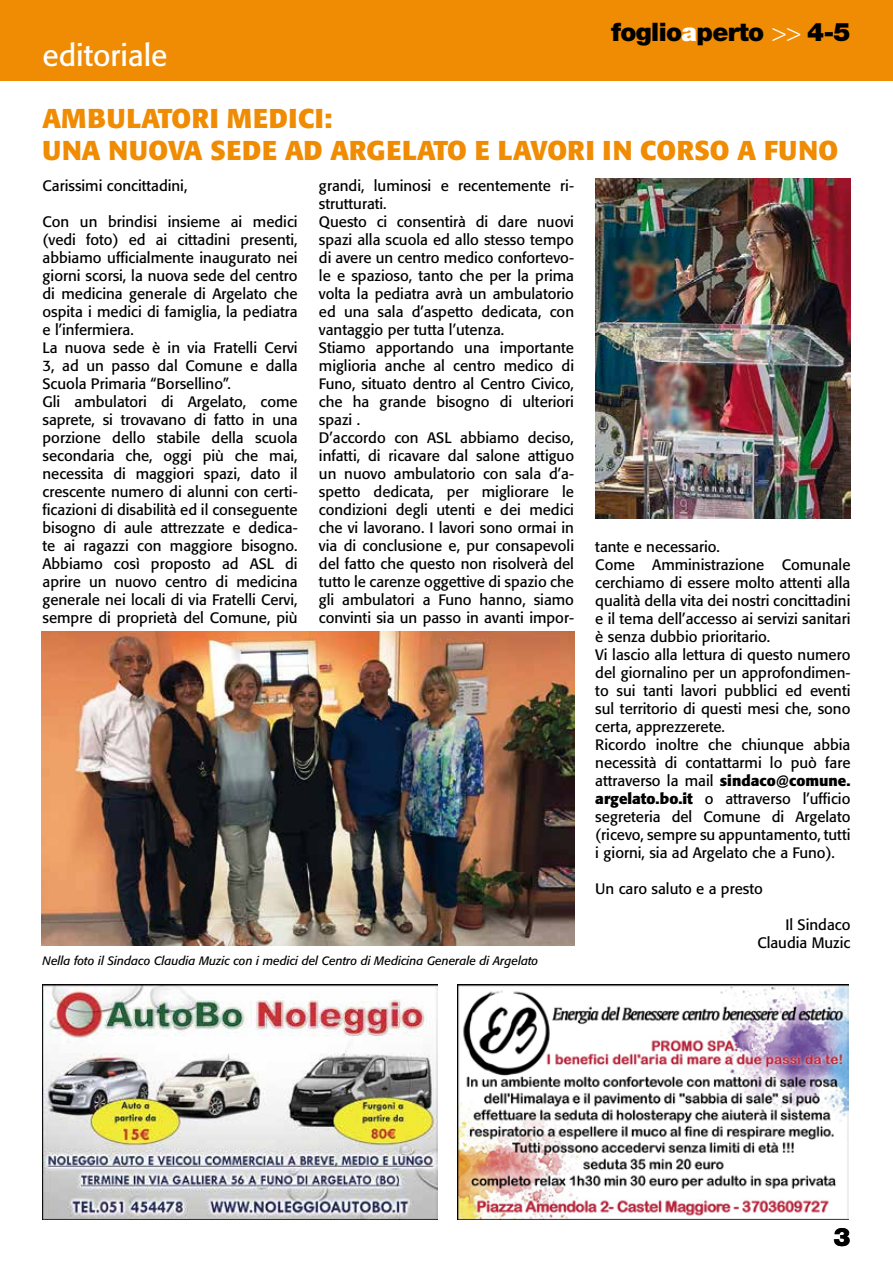
<style>
.page{position:relative;width:893px;height:1263px;background:#fff}
.page>*{position:absolute;margin:0;border:0;box-sizing:border-box;transform-origin:0 0}
.t1{font:30px "Formata";color:#fff}
.t2{font:700 27px/32.4px "Formata";letter-spacing:.02em;color:#ef8c03}
.t3{font:900 25.5px "Helvetica Neue";letter-spacing:-.025em;color:#000}
.t4{font:15px/18px "Formata";color:#000}
.t5{font:italic 12px "Formata";color:#000}
.s1{color:#fff}
.s2{font-weight:300;color:#fff}
.s3{font-weight:700}
</style>
<div class="page">
<div style="left:0;top:0;width:893px;height:81px;background:#ef8c03"></div>
<img style="left:43px;top:985px;width:395px;height:234px">
<div style="left:39px;top:982px;width:403px;height:240px;border:2px solid #fff"></div>
<img style="left:457px;top:985px;width:391px;height:234px">
<div style="left:451px;top:982px;width:403px;height:240px;border:2px solid #fff"></div>
<img style="left:595px;top:179px;width:255px;height:340px">
<img style="left:41px;top:631px;width:533px;height:314px">
<h1 class="t1" style="left:43px;top:38px;width:127px">editoriale</h1>
<h3 class="t3" style="left:611px;top:17px;width:241px">foglio<span class="s1">a</span>perto <span class="s2">&gt;&gt;</span> 4-5</h3>
<h2 class="t2" style="left:43px;top:102px;width:797px">AMBULATORI MEDICI:<br>UNA NUOVA SEDE AD ARGELATO E LAVORI IN CORSO A FUNO</h2>
<p class="t4" style="left:43px;top:176px;width:146px">Carissimi concittadini,</p>
<p class="t4" style="left:43px;top:212px;width:257px">Con un brindisi insieme ai medici (vedi foto) ed ai cittadini presenti, abbiamo ufficialmente inaugurato nei giorni scorsi, la nuova sede del centro di medicina generale di Argelato che ospita i medici di famiglia, la pediatra e l’infermiera.<br>La nuova sede è in via Fratelli Cervi 3, ad un passo dal Comune e dalla Scuola Primaria “Borsellino”.<br>Gli ambulatori di Argelato, come saprete, si trovavano di fatto in una porzione dello stabile della scuola secondaria che, oggi più che mai, necessita di maggiori spazi, dato il crescente numero di alunni con certi&shy;ficazioni di disabilità ed il conseguente bisogno di aule attrezzate e dedica&shy;te ai ragazzi con maggiore bisogno.<br>Abbiamo così proposto ad ASL di aprire un nuovo centro di medicina generale nei locali di via Fratelli Cervi, sempre di proprietà del Comune, più</p>
<p class="t4" style="left:319px;top:176px;width:257px">grandi, luminosi e recentemente ri&shy;strutturati.<br>Questo ci consentirà di dare nuovi spazi alla scuola ed allo stesso tempo di avere un centro medico confortevo&shy;le e spazioso, tanto che per la prima volta la pediatra avrà un ambulatorio ed una sala d’aspetto dedicata, con vantaggio per tutta l’utenza.<br>Stiamo apportando una importante miglioria anche al centro medico di Funo, situato dentro al Centro Civico, che ha grande bisogno di ulteriori spazi .<br>D’accordo con ASL abbiamo deciso, infatti, di ricavare dal salone attiguo un nuovo ambulatorio con sala d’a&shy;spetto dedicata, per migliorare le condizioni degli utenti e dei medici che vi lavorano. I lavori sono ormai in via di conclusione e, pur consapevoli del fatto che questo non risolverà del tutto le carenze oggettive di spazio che gli ambulatori a Funo hanno, siamo convinti sia un passo in avanti impor-</p>
<p class="t4" style="left:595px;top:538px;width:257px">tante e necessario.<br>Come Amministrazione Comunale cerchiamo di essere molto attenti alla qualità della vita dei nostri concittadini e il tema dell’accesso ai servizi sanitari è senza dubbio prioritario.<br>Vi lascio alla lettura di questo numero del giornalino per un approfondimen&shy;to sui tanti lavori pubblici ed eventi sul territorio di questi mesi che, sono certa, apprezzerete.<br>Ricordo inoltre che chiunque abbia necessità di contattarmi lo può fare attraverso la mail <span class="s3">sindaco@comune. argelato.bo.it</span> o attraverso l’ufficio segreteria del Comune di Argelato (ricevo, sempre su appuntamento, tutti i giorni, sia ad Argelato che a Funo).</p>
<p class="t4" style="left:595px;top:880px;width:169px">Un caro saluto e a presto</p>
<p class="t4" style="left:757px;top:916px;width:95px;text-align:right">Il Sindaco<br>Claudia Muzic</p>
<p class="t5" style="left:43px;top:954px;width:497px">Nella foto il Sindaco Claudia Muzic con i medici del Centro di Medicina Generale di Argelato</p>
<h3 class="t3" style="left:833px;top:1222px;width:19px">3</h3>
</div>
